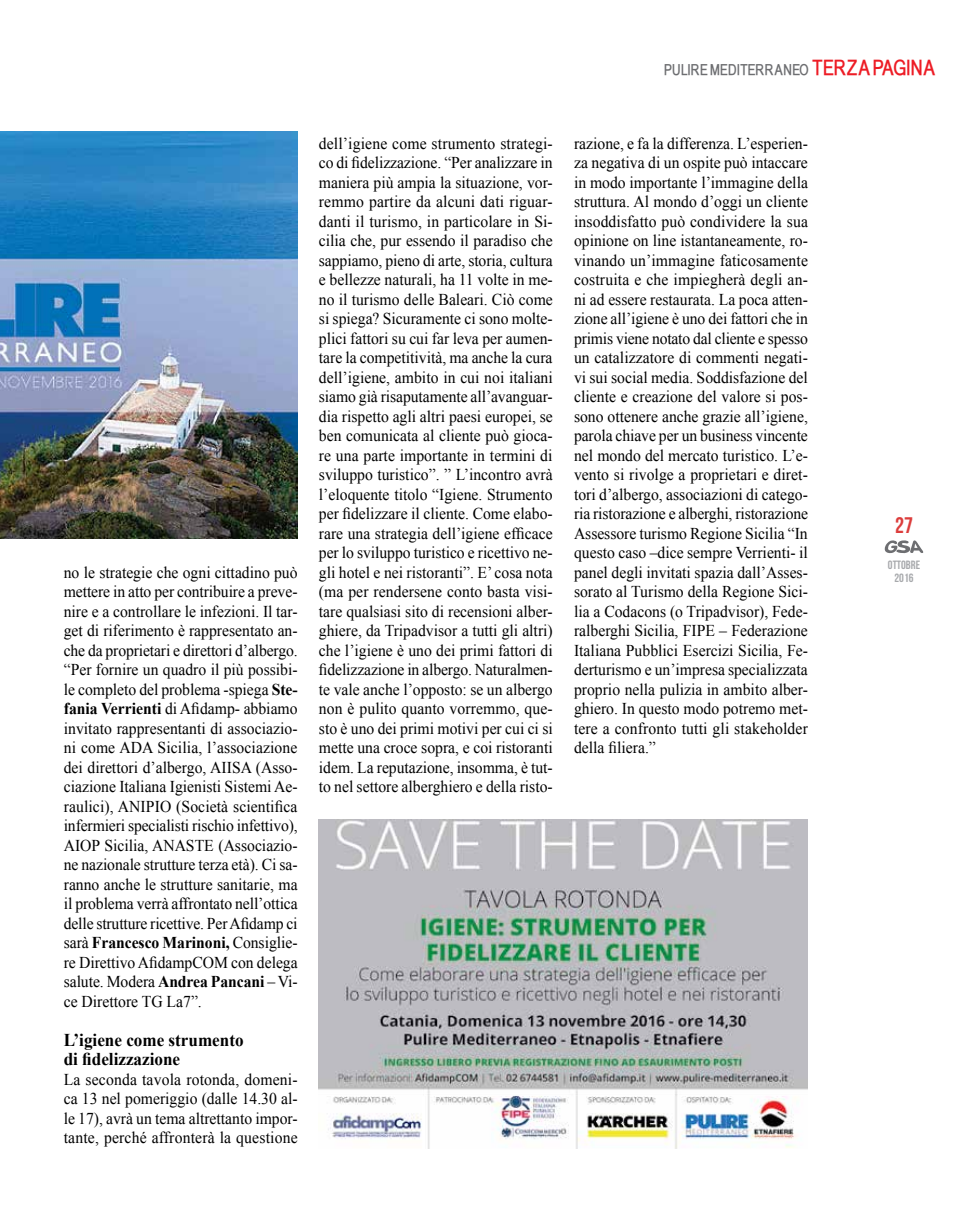
<style>
.page{position:relative;width:978px;height:1212px;background:#fff}
.page>*{position:absolute;margin:0;border:0;box-sizing:border-box;transform-origin:0 0}
.t1{font:22.5px "Bebas Neue";color:#dc3d3c}
.t2{font:700 18px/19.5px "Times New Roman";color:#000;scale:.95 1}
.t3{font:16.5px/19.5px "Times New Roman";color:#000;text-align:justify;scale:.95 1}
.t4{font:700 15px "Babel Sans";color:#6d6e71}
.t5{font:12px/13.5px "Bebas Neue";color:#a7a9ac;text-align:center}
.s1{font-size:21px;color:#ed1c25}
.s2{font-weight:700}
</style>
<div class="page">
<svg style="left:885px;top:540px;width:38px;height:13px"></svg>
<img style="left:319px;top:819px;width:489px;height:329px">
<img style="left:0;top:132px;width:298px;height:407px">
<p class="t4" style="left:664px;top:62px;width:273px">PULIRE MEDITERRANEO <span class="s1">TERZA PAGINA</span></p>
<p class="t3" style="left:64px;top:562px;width:248px">no le strategie che ogni cittadino può mettere in atto per contribuire a preve&shy;nire e a controllare le infezioni. Il tar&shy;get di riferimento è rappresentato an&shy;che da proprietari e direttori d’albergo. “Per fornire un quadro il più possibi&shy;le completo del problema -spiega <span class="s2">Ste&shy;fania Verrienti</span> di Afidamp- abbiamo invitato rappresentanti di associazio&shy;ni come ADA Sicilia, l’associazione dei direttori d’albergo, AIISA (Asso&shy;ciazione Italiana Igienisti Sistemi Ae&shy;raulici), ANIPIO (Società scientifica infermieri specialisti rischio infettivo), AIOP Sicilia, ANASTE (Associazio&shy;ne nazionale strutture terza età). Ci sa&shy;ranno anche le strutture sanitarie, ma il problema verrà affrontato nell’ottica delle strutture ricettive. Per Afidamp ci sarà <span class="s2">Francesco Marinoni,</span> Consiglie&shy;re Direttivo AfidampCOM con delega salute. Modera <span class="s2">Andrea Pancani</span> – Vi&shy;ce Direttore TG La7”.</p>
<p class="t2" style="left:64px;top:1029px;width:191px">L’igiene come strumento di fidelizzazione</p>
<p class="t3" style="left:64px;top:1069px;width:248px">La seconda tavola rotonda, domeni&shy;ca 13 nel pomeriggio (dalle 14.30 al&shy;le 17), avrà un tema altrettanto impor&shy;tante, perché affronterà la questione</p>
<p class="t3" style="left:319px;top:133px;width:248px">dell’igiene come strumento strategi&shy;co di fidelizzazione. “Per analizzare in maniera più ampia la situazione, vor&shy;remmo partire da alcuni dati riguar&shy;danti il turismo, in particolare in Si&shy;cilia che, pur essendo il paradiso che sappiamo, pieno di arte, storia, cultura e bellezze naturali, ha 11 volte in me&shy;no il turismo delle Baleari. Ciò come si spiega? Sicuramente ci sono molte&shy;plici fattori su cui far leva per aumen&shy;tare la competitività, ma anche la cura dell’igiene, ambito in cui noi italiani siamo già risaputamente all’avanguar&shy;dia rispetto agli altri paesi europei, se ben comunicata al cliente può gioca&shy;re una parte importante in termini di sviluppo turistico”. ” L’incontro avrà l’eloquente titolo “Igiene. Strumento per fidelizzare il cliente. Come elabo&shy;rare una strategia dell’igiene efficace per lo sviluppo turistico e ricettivo ne&shy;gli hotel e nei ristoranti”. E’ cosa nota (ma per rendersene conto basta visi&shy;tare qualsiasi sito di recensioni alber&shy;ghiere, da Tripadvisor a tutti gli altri) che l’igiene è uno dei primi fattori di fidelizzazione in albergo. Naturalmen&shy;te vale anche l’opposto: se un albergo non è pulito quanto vorremmo, que&shy;sto è uno dei primi motivi per cui ci si mette una croce sopra, e coi ristoranti idem. La reputazione, insomma, è tut&shy;to nel settore alberghiero e della risto-</p>
<p class="t3" style="left:574px;top:133px;width:248px">razione, e fa la differenza. L’esperien&shy;za negativa di un ospite può intaccare in modo importante l’immagine della struttura. Al mondo d’oggi un cliente insoddisfatto può condividere la sua opinione on line istantaneamente, ro&shy;vinando un’immagine faticosamente costruita e che impiegherà degli an&shy;ni ad essere restaurata. La poca atten&shy;zione all’igiene è uno dei fattori che in primis viene notato dal cliente e spesso un catalizzatore di commenti negati&shy;vi sui social media. Soddisfazione del cliente e creazione del valore si pos&shy;sono ottenere anche grazie all’igiene, parola chiave per un business vincente nel mondo del mercato turistico. L’e&shy;vento si rivolge a proprietari e diret&shy;tori d’albergo, associazioni di catego&shy;ria ristorazione e alberghi, ristorazione Assessore turismo Regione Sicilia “In questo caso –dice sempre Verrienti- il panel degli invitati spazia dall’Asses&shy;sorato al Turismo della Regione Sici&shy;lia a Codacons (o Tripadvisor), Fede&shy;ralberghi Sicilia, FIPE – Federazione Italiana Pubblici Esercizi Sicilia, Fe&shy;derturismo e un’impresa specializzata proprio nella pulizia in ambito alber&shy;ghiero. In questo modo potremo met&shy;tere a confronto tutti gli stakeholder della filiera.”</p>
<h1 class="t1" style="left:895px;top:512px;width:19px">27</h1>
<p class="t5" style="left:888px;top:557px;width:34px">OTTOBRE<br>2016</p>
</div>
